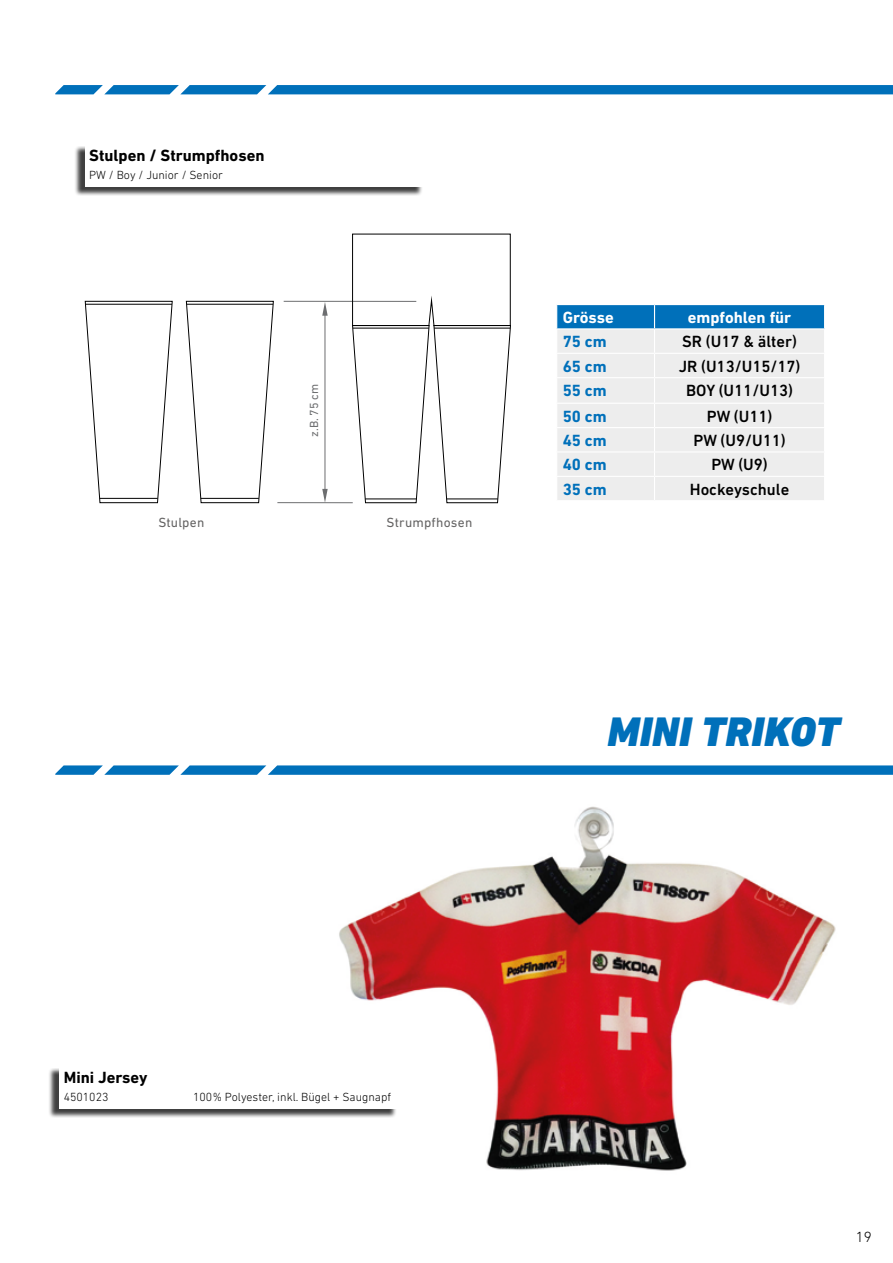
<style>
.page{position:relative;width:893px;height:1263px;background:#fff}
.page>*{position:absolute;margin:0;border:0;box-sizing:border-box;transform-origin:0 0}
.t1{font:italic 900 42px "DIN Next LT Pro";letter-spacing:.01em;color:#0070ba}
.t2{font:500 16.5px "DIN Next LT Pro";color:#000}
.t3{font:700 16.5px "DIN Next LT Pro";color:#000}
.t4{font:700 16.5px "DIN Next LT Pro";color:#0070ba}
.t5{font:700 16.5px "DIN Next LT Pro";color:#fff}
.t6{font:300 15px "DIN Next LT Pro";color:#000}
.t7{font:13.5px "DIN Next LT Pro";letter-spacing:.015em;color:#646363}
.t8{font:300 12px "DIN Next LT Pro";color:#000}
.t9{font:12px "DIN Next LT Pro";color:#6d6e70}
</style>
<div class="page">
<hr style="left:284px;top:301px;width:132px;height:1px;background:#6d6e70">
<hr style="left:277px;top:502px;width:76px;height:1px;background:#6d6e70">
<hr style="left:325px;top:311px;width:1px;height:182px;background:#6d6e70">
<svg style="left:322px;top:489px;width:6px;height:14px"></svg>
<svg style="left:322px;top:302px;width:6px;height:14px"></svg>
<svg style="left:352px;top:234px;width:159px;height:269px"></svg>
<svg style="left:85px;top:301px;width:88px;height:202px"></svg>
<hr style="left:85px;top:304px;width:87px;height:1px;background:#000">
<hr style="left:100px;top:498px;width:58px;height:1px;background:#000">
<svg style="left:186px;top:301px;width:88px;height:202px"></svg>
<hr style="left:187px;top:304px;width:86px;height:1px;background:#000">
<hr style="left:201px;top:498px;width:58px;height:1px;background:#000">
<img style="left:332px;top:806px;width:504px;height:365px">
<svg style="left:55px;top:85px;width:838px;height:9px;background:#0c76bd"></svg>
<svg style="left:556px;top:305px;width:269px;height:195px;background:#d2dfe7"></svg>
<div style="left:74px;top:146px;width:349px;height:49px;background:#000;opacity:.75"></div>
<div style="left:85px;top:145px;width:340px;height:42px;background:#fff"></div>
<svg style="left:55px;top:765px;width:838px;height:10px;background:#1a7ec1"></svg>
<div style="left:48px;top:1068px;width:349px;height:49px;background:#000;opacity:.75"></div>
<div style="left:60px;top:1067px;width:340px;height:42px;background:#fff"></div>
<p class="t3" style="left:89px;top:145px;width:177px">Stulpen / Strumpfhosen</p>
<p class="t8" style="left:89px;top:168px;width:135px">PW / Boy / Junior / Senior</p>
<p class="t9" style="left:307px;top:437px;width:54px;rotate:-90deg">z.B. 75 cm</p>
<p class="t7" style="left:158px;top:514px;width:48px">Stulpen</p>
<p class="t7" style="left:387px;top:514px;width:87px">Strumpfhosen</p>
<p class="t5" style="left:563px;top:308px;width:53px">Grösse</p>
<p class="t5" style="left:688px;top:308px;width:105px">empfohlen für</p>
<p class="t4" style="left:563px;top:332px;width:46px">75 cm</p>
<p class="t2" style="left:682px;top:332px;width:116px">SR (U17 &amp; älter)</p>
<p class="t4" style="left:563px;top:356px;width:46px">65 cm</p>
<p class="t2" style="left:679px;top:356px;width:123px">JR (U13/U15/17)</p>
<p class="t4" style="left:563px;top:381px;width:46px">55 cm</p>
<p class="t2" style="left:686px;top:381px;width:108px">BOY (U11/U13)</p>
<p class="t4" style="left:563px;top:406px;width:46px">50 cm</p>
<p class="t2" style="left:707px;top:406px;width:67px">PW (U11)</p>
<p class="t4" style="left:563px;top:431px;width:46px">45 cm</p>
<p class="t2" style="left:693px;top:431px;width:94px">PW (U9/U11)</p>
<p class="t4" style="left:563px;top:455px;width:46px">40 cm</p>
<p class="t2" style="left:711px;top:455px;width:58px">PW (U9)</p>
<p class="t4" style="left:563px;top:479px;width:46px">35 cm</p>
<p class="t2" style="left:690px;top:479px;width:101px">Hockeyschule</p>
<h1 class="t1" style="left:607px;top:707px;width:233px">MINI TRIKOT</h1>
<p class="t3" style="left:64px;top:1067px;width:85px">Mini Jersey</p>
<p class="t8" style="left:64px;top:1090px;width:46px">4501023</p>
<p class="t8" style="left:193px;top:1090px;width:200px">100% Polyester, inkl. Bügel + Saugnapf</p>
<p class="t6" style="left:856px;top:1228px;width:17px">19</p>
</div>
